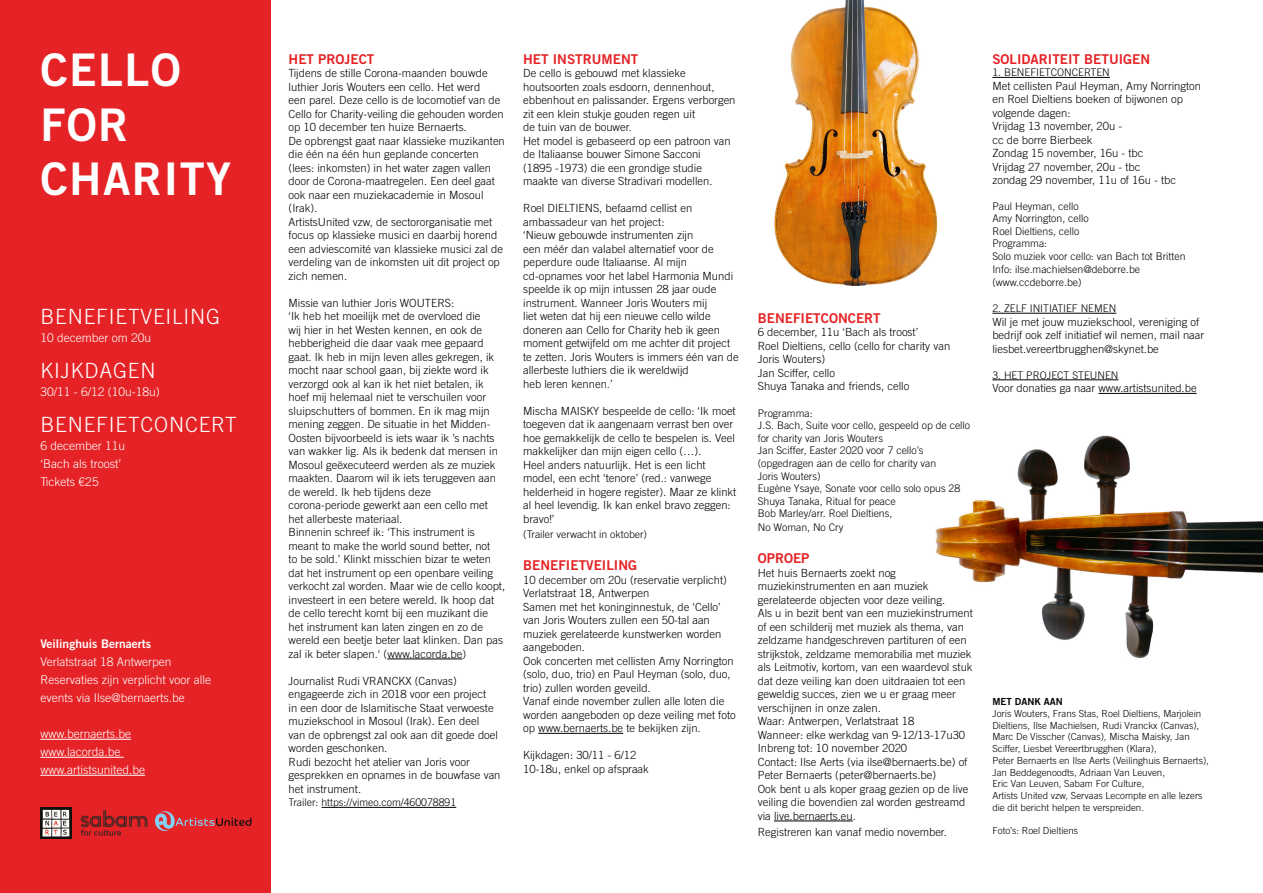
<style>
.page{position:relative;width:1263px;height:893px;background:#fff}
.page>*{position:absolute;margin:0;border:0;box-sizing:border-box;transform-origin:0 0}
.t1{font:45px/54px "Trade Gothic LT Std Bd 2";letter-spacing:.03em;color:#fff}
.t2{font:300 21px "Trade Gothic LT Std";letter-spacing:.04em;color:#fff}
.t3{font:13.5px "Trade Gothic LT Std Bd 2";color:#e52326}
.t4{font:300 12px/18px "Trade Gothic LT Std";color:#fff}
.t5{font:12px "Trade Gothic LT Std Bd 2";color:#fff}
.t6{font:300 11.25px/13.5px "Trade Gothic LT Std";color:#000}
.t7{font:300 10.5px/12.8px "Trade Gothic LT Std";color:#000}
.t8{font:300 9.75px/11.7px "Trade Gothic LT Std";color:#000}
.t9{font:9.75px "Trade Gothic LT Std Bd 2";color:#000}
</style>
<div class="page">
<div style="left:0;top:0;width:271px;height:893px;background:#e52326"></div>
<img style="left:935px;top:435px;width:328px;height:224px">
<hr style="left:387px;top:659px;width:75px;height:1px;background:#000">
<hr style="left:321px;top:807px;width:135px;height:1px;background:#000">
<hr style="left:538px;top:733px;width:85px;height:1px;background:#000">
<hr style="left:774px;top:821px;width:79px;height:1px;background:#000">
<hr style="left:992px;top:77px;width:118px;height:1px;background:#000">
<hr style="left:992px;top:313px;width:124px;height:1px;background:#000">
<hr style="left:992px;top:380px;width:126px;height:1px;background:#000">
<hr style="left:1098px;top:393px;width:98px;height:1px;background:#000">
<img style="left:774px;top:0;width:164px;height:286px">
<hr style="left:40px;top:739px;width:91px;height:1px;background:#fff">
<hr style="left:40px;top:757px;width:84px;height:1px;background:#fff">
<hr style="left:40px;top:775px;width:105px;height:1px;background:#fff">
<img style="left:40px;top:807px;width:32px;height:32px">
<img style="left:80px;top:810px;width:68px;height:26px">
<svg style="left:155px;top:811px;width:96px;height:20px"></svg>
<h1 class="t1" style="left:40px;top:43px;width:192px">CELLO<br>FOR<br>CHARITY</h1>
<h2 class="t2" style="left:40px;top:304px;width:181px">BENEFIETVEILING</h2>
<p class="t4" style="left:40px;top:329px;width:112px">10 december om 20u</p>
<h2 class="t2" style="left:40px;top:358px;width:117px">KIJKDAGEN</h2>
<p class="t4" style="left:40px;top:383px;width:121px">30/11 - 6/12 (10u-18u)</p>
<h2 class="t2" style="left:40px;top:412px;width:198px">BENEFIETCONCERT</h2>
<p class="t4" style="left:40px;top:437px;width:86px">6 december 11u ‘Bach als troost’<br>Tickets €25</p>
<p class="t5" style="left:40px;top:636px;width:112px">Veilinghuis Bernaerts</p>
<p class="t4" style="left:40px;top:653px;width:172px">Verlatstraat 18 Antwerpen<br>Reservaties zijn verplicht voor alle events via Ilse@bernaerts.be</p>
<p class="t4" style="left:40px;top:725px;width:106px">www.bernaerts.be www.lacorda.be www.artistsunited.be</p>
<p class="t3" style="left:289px;top:51px;width:87px">HET PROJECT</p>
<p class="t6" style="left:289px;top:66px;width:218px">Tijdens de stille Corona-maanden bouwde luthier Joris Wouters een cello. Het werd<br>een parel. Deze cello is de locomotief van de Cello for Charity-veiling die gehouden worden op 10 december ten huize Bernaerts.<br>De opbrengst gaat naar klassieke muzikanten die één na één hun geplande concerten (lees: inkomsten) in het water zagen vallen door de Corona-maatregelen. Een deel gaat ook naar een muziekacademie in Mosoul (Irak).<br>ArtistsUnited vzw, de sectororganisatie met focus op klassieke musici en daarbij horend een adviescomité van klassieke musici zal de verdeling van de inkomsten uit dit project op zich nemen.</p>
<p class="t6" style="left:289px;top:296px;width:218px">Missie van luthier Joris WOUTERS:<br>‘Ik heb het moeilijk met de overvloed die<br>wij hier in het Westen kennen, en ook de hebberigheid die daar vaak mee gepaard gaat. Ik heb in mijn leven alles gekregen, ik mocht naar school gaan, bij ziekte word ik verzorgd ook al kan ik het niet betalen, ik hoef mij helemaal niet te verschuilen voor sluipschutters of bommen. En ik mag mijn mening zeggen. De situatie in het Midden-Oosten bijvoorbeeld is iets waar ik ’s nachts van wakker lig. Als ik bedenk dat mensen in Mosoul geëxecuteerd werden als ze muziek maakten. Daarom wil ik iets teruggeven aan de wereld. Ik heb tijdens deze corona-periode gewerkt aan een cello met het allerbeste materiaal.<br>Binnenin schreef ik: ‘This instrument is meant to make the world sound better, not<br>to be sold.’ Klinkt misschien bizar te weten dat het instrument op een openbare veiling verkocht zal worden. Maar wie de cello koopt, investeert in een betere wereld. Ik hoop dat de cello terecht komt bij een muzikant die het instrument kan laten zingen en zo de wereld een beetje beter laat klinken. Dan pas zal ik beter slapen.‘ (www.lacorda.be)</p>
<p class="t6" style="left:289px;top:674px;width:213px">Journalist Rudi VRANCKX (Canvas) engageerde zich in 2018 voor een project<br>in een door de Islamitische Staat verwoeste muziekschool in Mosoul (Irak). Een deel<br>van de opbrengst zal ook aan dit goede doel worden geschonken.<br>Rudi bezocht het atelier van Joris voor gesprekken en opnames in de bouwfase van het instrument.</p>
<p class="t7" style="left:289px;top:796px;width:169px">Trailer: https://vimeo.com/460078891</p>
<p class="t3" style="left:523px;top:51px;width:117px">HET INSTRUMENT</p>
<p class="t6" style="left:523px;top:66px;width:214px">De cello is gebouwd met klassieke houtsoorten zoals esdoorn, dennenhout, ebbenhout en palissander. Ergens verborgen zit een klein stukje gouden regen uit<br>de tuin van de bouwer.<br>Het model is gebaseerd op een patroon van de Italiaanse bouwer Simone Sacconi<br>(1895 -1973) die een grondige studie maakte van diverse Stradivari modellen.</p>
<p class="t6" style="left:523px;top:201px;width:217px">Roel DIELTIENS, befaamd cellist en ambassadeur van het project:<br>‘Nieuw gebouwde instrumenten zijn<br>een méér dan valabel alternatief voor de peperdure oude Italiaanse. Al mijn cd-opnames voor het label Harmonia Mundi speelde ik op mijn intussen 28 jaar oude instrument. Wanneer Joris Wouters mij<br>liet weten dat hij een nieuwe cello wilde doneren aan Cello for Charity heb ik geen moment getwijfeld om me achter dit project te zetten. Joris Wouters is immers één van de allerbeste luthiers die ik wereldwijd<br>heb leren kennen.’</p>
<p class="t6" style="left:523px;top:404px;width:215px">Mischa MAISKY bespeelde de cello: ‘Ik moet toegeven dat ik aangenaam verrast ben over hoe gemakkelijk de cello te bespelen is. Veel makkelijker dan mijn eigen cello (…).<br>Heel anders natuurlijk. Het is een licht model, een echt ‘tenore’ (red.: vanwege helderheid in hogere register). Maar ze klinkt al heel levendig. Ik kan enkel bravo zeggen: bravo!’</p>
<p class="t7" style="left:523px;top:528px;width:125px">(Trailer verwacht in oktober)</p>
<p class="t3" style="left:523px;top:557px;width:116px">BENEFIETVEILING</p>
<p class="t6" style="left:523px;top:573px;width:214px">10 december om 20u (reservatie verplicht)<br>Verlatstraat 18, Antwerpen<br>Samen met het koninginnestuk, de ‘Cello’ van Joris Wouters zullen een 50-tal aan muziek gerelateerde kunstwerken worden aangeboden.<br>Ook concerten met cellisten Amy Norrington (solo, duo, trio) en Paul Heyman (solo, duo, trio) zullen worden geveild.<br>Vanaf einde november zullen alle loten die worden aangeboden op deze veiling met foto op www.bernaerts.be te bekijken zijn.</p>
<p class="t6" style="left:523px;top:748px;width:127px">Kijkdagen: 30/11 - 6/12<br>10-18u, enkel op afspraak</p>
<p class="t3" style="left:758px;top:310px;width:124px">BENEFIETCONCERT</p>
<p class="t6" style="left:758px;top:326px;width:194px">6 december, 11u ‘Bach als troost’<br>Roel Dieltiens, cello (cello for charity van<br>Joris Wouters)<br>Jan Sciffer, cello<br>Shuya Tanaka and friends, cello</p>
<p class="t7" style="left:758px;top:406px;width:214px">Programma:<br>J.S. Bach, Suite voor cello, gespeeld op de cello for charity van Joris Wouters<br>Jan Sciffer, Easter 2020 voor 7 cello’s (opgedragen aan de cello for charity van<br>Joris Wouters)<br>Eugène Ysaye, Sonate voor cello solo opus 28<br>Shuya Tanaka, Ritual for peace<br>Bob Marley/arr. Roel Dieltiens,<br>No Woman, No Cry</p>
<p class="t3" style="left:758px;top:550px;width:53px">OPROEP</p>
<p class="t6" style="left:758px;top:566px;width:217px">Het huis Bernaerts zoekt nog muziekinstrumenten en aan muziek gerelateerde objecten voor deze veiling.<br>Als u in bezit bent van een muziekinstrument of een schilderij met muziek als thema, van zeldzame handgeschreven partituren of een strijkstok, zeldzame memorabilia met muziek als Leitmotiv, kortom, van een waardevol stuk dat deze veiling kan doen uitdraaien tot een geweldig succes, zien we u er graag meer verschijnen in onze zalen.<br>Waar: Antwerpen, Verlatstraat 18<br>Wanneer: elke werkdag van 9-12/13-17u30<br>Inbreng tot: 10 november 2020<br>Contact: Ilse Aerts (via ilse@bernaerts.be) of Peter Bernaerts (peter@bernaerts.be)<br>Ook bent u als koper graag gezien op de live veiling die bovendien zal worden gestreamd via live.bernaerts.eu.</p>
<p class="t6" style="left:758px;top:825px;width:191px">Registreren kan vanaf medio november.</p>
<p class="t3" style="left:992px;top:51px;width:159px">SOLIDARITEIT BETUIGEN</p>
<p class="t7" style="left:992px;top:66px;width:119px">1. BENEFIETCONCERTEN</p>
<p class="t6" style="left:992px;top:79px;width:210px">Met cellisten Paul Heyman, Amy Norrington en Roel Dieltiens boeken of bijwonen op volgende dagen:<br>Vrijdag 13 november, 20u -<br>cc de borre Bierbeek<br>Zondag 15 november, 16u - tbc<br>Vrijdag 27 november, 20u - tbc<br>zondag 29 november, 11u of 16u - tbc</p>
<p class="t7" style="left:992px;top:199px;width:195px">Paul Heyman, cello<br>Amy Norrington, cello<br>Roel Dieltiens, cello<br>Programma:<br>Solo muziek voor cello: van Bach tot Britten<br>Info: ilse.machielsen@deborre.be (www.ccdeborre.be)</p>
<p class="t7" style="left:992px;top:302px;width:125px">2. ZELF INITIATIEF NEMEN</p>
<p class="t6" style="left:992px;top:315px;width:213px">Wil je met jouw muziekschool, vereniging of bedrijf ook zelf initiatief wil nemen, mail naar liesbet.vereertbrugghen@skynet.be</p>
<p class="t7" style="left:992px;top:369px;width:128px">3. HET PROJECT STEUNEN</p>
<p class="t6" style="left:992px;top:381px;width:206px">Voor donaties ga naar www.artistsunited.be</p>
<p class="t9" style="left:992px;top:696px;width:72px">MET DANK AAN</p>
<p class="t8" style="left:992px;top:708px;width:218px">Joris Wouters, Frans Stas, Roel Dieltiens, Marjolein Dieltiens, Ilse Machielsen, Rudi Vranckx (Canvas), Marc De Visscher (Canvas), Mischa Maisky, Jan Sciffer, Liesbet Vereertbrugghen (Klara),<br>Peter Bernaerts en Ilse Aerts (Veilinghuis Bernaerts), Jan Beddegenoodts, Adriaan Van Leuven,<br>Eric Van Leuven, Sabam For Culture,<br>Artists United vzw, Servaas Lecompte en alle lezers die dit bericht helpen te verspreiden.</p>
<p class="t8" style="left:992px;top:825px;width:87px">Foto’s: Roel Dieltiens</p>
</div>
